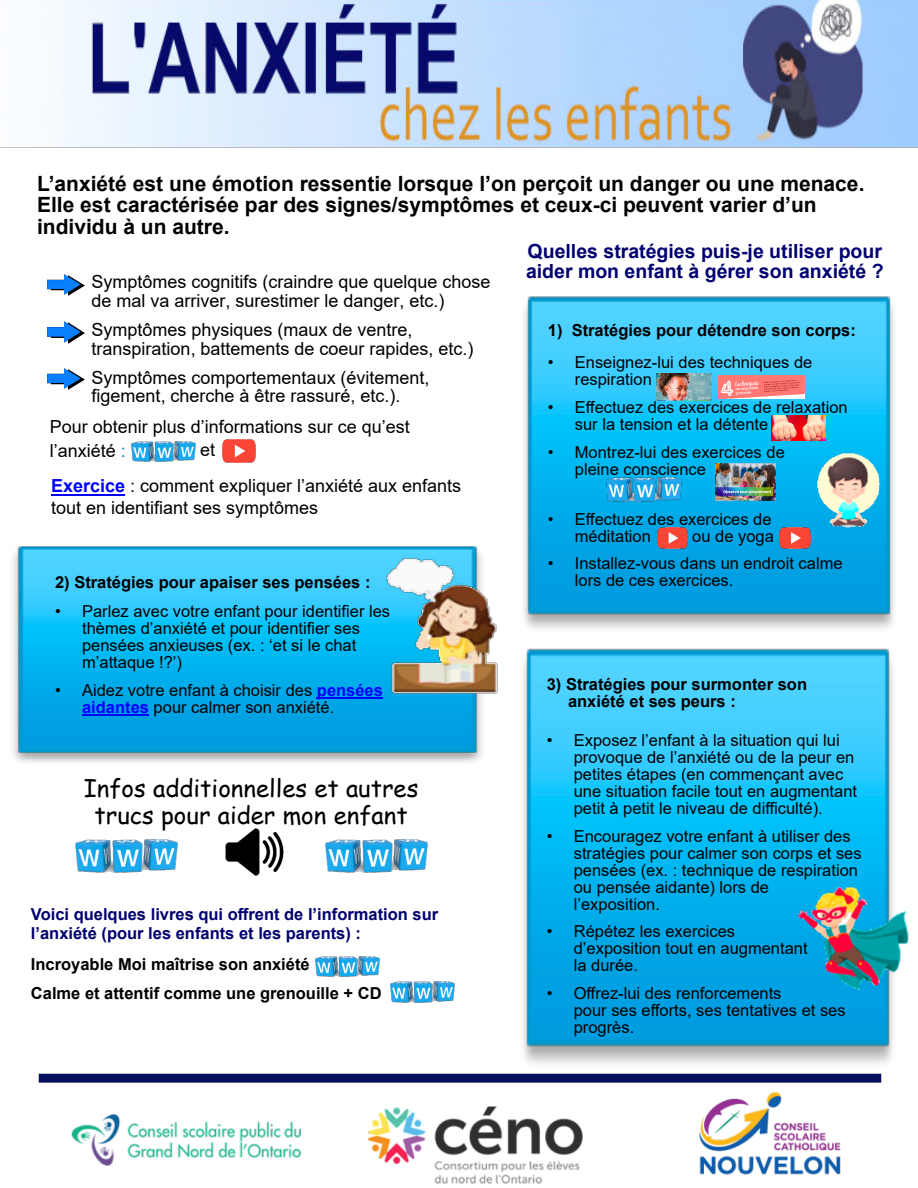
<style>
.page{position:relative;width:918px;height:1188px;background:#fff}
.page>*{position:absolute;margin:0;border:0;box-sizing:border-box;transform-origin:0 0}
.t1{font:24px/27.6px "Comic Sans MS";color:#000;text-align:center}
.t2{font:700 21px/21.8px "Arial";color:#000}
.t3{font:700 19.5px/20.1px "Arial";color:#000070}
.t4{font:18px/18.6px "Arial";color:#000}
.t5{font:16.5px/17.1px "Arial";color:#000}
.t6{font:700 16.5px/17.1px "Arial";color:#000}
.t7{font:700 16.5px/19.6px "Arial";color:#000070}
.s1{color:#008fd5}
.s2{font-weight:700;color:#00f}
</style>
<div class="page">
<img style="left:0;top:0;width:918px;height:148px">
<hr style="left:51px;top:494px;width:74px;height:2px;background:#00f">
<img style="left:48px;top:275px;width:37px;height:21px">
<img style="left:48px;top:322px;width:37px;height:21px">
<img style="left:48px;top:369px;width:37px;height:21px">
<img style="left:524px;top:296px;width:370px;height:333px">
<img style="left:516px;top:648px;width:377px;height:428px">
<img style="left:76px;top:840px;width:102px;height:32px">
<img style="left:13px;top:546px;width:469px;height:216px">
<hr style="left:317px;top:697px;width:66px;height:2px;background:#00f">
<hr style="left:82px;top:714px;width:67px;height:2px;background:#00f">
<img style="left:797px;top:885px;width:112px;height:106px">
<img style="left:801px;top:451px;width:93px;height:80px">
<img style="left:386px;top:557px;width:112px;height:137px">
<img style="left:39px;top:1074px;width:842px;height:110px">
<img style="left:325px;top:840px;width:103px;height:32px">
<img style="left:226px;top:828px;width:58px;height:47px">
<img style="left:315px;top:956px;width:65px;height:21px">
<img style="left:390px;top:981px;width:65px;height:21px">
<img style="left:131px;top:441px;width:65px;height:21px">
<img style="left:222px;top:440px;width:33px;height:22px">
<img style="left:607px;top:478px;width:75px;height:24px">
<img style="left:715px;top:464px;width:61px;height:37px">
<img style="left:657px;top:527px;width:30px;height:22px">
<img style="left:780px;top:527px;width:30px;height:22px">
<img style="left:656px;top:374px;width:55px;height:26px">
<img style="left:718px;top:375px;width:86px;height:24px">
<img style="left:772px;top:416px;width:53px;height:24px">
<p class="t2" style="left:37px;top:174px;width:829px">L’anxiété est une émotion ressentie lorsque l’on perçoit un danger ou une menace.<br>Elle est caractérisée par des signes/symptômes et ceux-ci peuvent varier d’un individu à un autre.</p>
<p class="t3" style="left:526px;top:242px;width:359px">Quelles stratégies puis-je utiliser pour aider mon enfant à gérer son anxiété ?</p>
<p class="t4" style="left:92px;top:274px;width:400px">Symptômes cognitifs (craindre que quelque chose de mal va arriver, surestimer le danger, etc.)</p>
<p class="t4" style="left:92px;top:322px;width:383px">Symptômes physiques (maux de ventre, transpiration, battements de coeur rapides, etc.)</p>
<p class="t4" style="left:92px;top:370px;width:339px">Symptômes comportementaux (évitement, figement, cherche à être rassuré, etc.).</p>
<p class="t4" style="left:50px;top:415px;width:362px;line-height:23.7px">Pour obtenir plus d’informations sur ce qu’est l’anxiété <span class="s1">:</span></p>
<p class="t6" style="left:548px;top:324px;width:310px">1) Stratégies pour détendre son corps:</p>
<p class="t5" style="left:575px;top:356px;width:239px;text-indent:-27px">• Enseignez-lui des techniques de respiration</p>
<p class="t5" style="left:575px;top:400px;width:274px;text-indent:-27px">• Effectuez des exercices de relaxation sur la tension et la détente</p>
<p class="t5" style="left:575px;top:445px;width:211px;text-indent:-27px">• Montrez-lui des exercices de pleine conscience</p>
<p class="t5" style="left:575px;top:512px;width:198px;text-indent:-27px">• Effectuez des exercices de méditation</p>
<p class="t4" style="left:51px;top:433px;width:412px;line-height:36px;text-indent:149px">et<br><span class="s2">Exercice</span> : comment expliquer l’anxiété aux enfants</p>
<p class="t4" style="left:51px;top:500px;width:269px">tout en identifiant ses symptômes</p>
<p class="t5" style="left:692px;top:529px;width:83px">ou de yoga</p>
<p class="t5" style="left:575px;top:556px;width:269px;text-indent:-27px">• Installez-vous dans un endroit calme lors de ces exercices.</p>
<p class="t6" style="left:55px;top:575px;width:317px">2) Stratégies pour apaiser ses pensées :</p>
<p class="t5" style="left:82px;top:604px;width:310px;text-indent:-27px">• Parlez avec votre enfant pour identifier les thèmes d’anxiété et pour identifier ses pensées anxieuses (ex. : ‘et si le chat m’attaque !?’)</p>
<p class="t5" style="left:82px;top:683px;width:302px;text-indent:-27px">• Aidez votre enfant à choisir des <span class="s2">pensées aidantes</span> pour calmer son anxiété.</p>
<p class="t6" style="left:568px;top:677px;width:241px;text-indent:-21px">3) Stratégies pour surmonter son anxiété et ses peurs :</p>
<p class="t5" style="left:574px;top:733px;width:285px;text-indent:-27px">• Exposez l’enfant à la situation qui lui provoque de l’anxiété ou de la peur en petites étapes (en commençant avec une situation facile tout en augmentant petit à petit le niveau de difficulté).</p>
<p class="t5" style="left:574px;top:829px;width:289px;text-indent:-27px">• Encouragez votre enfant à utiliser des stratégies pour calmer son corps et ses pensées (ex. : technique de respiration ou pensée aidante) lors de<br>l’exposition.</p>
<p class="t5" style="left:574px;top:924px;width:235px;text-indent:-27px">• Répétez les exercices d’exposition tout en augmentant la durée.</p>
<p class="t5" style="left:574px;top:986px;width:273px;text-indent:-27px">• Offrez-lui des renforcements<br>pour ses efforts, ses tentatives et ses progrès.</p>
<h1 class="t1" style="left:84px;top:777px;width:336px">Infos additionnelles et autres trucs pour aider mon enfant</h1>
<p class="t7" style="left:31px;top:905px;width:409px">Voici quelques livres qui offrent de l’information sur l’anxiété (pour les enfants et les parents) :</p>
<p class="t6" style="left:31px;top:952px;width:352px;line-height:28.5px">Incroyable Moi maîtrise son anxiété<br>Calme et attentif comme une grenouille + CD</p>
</div>
